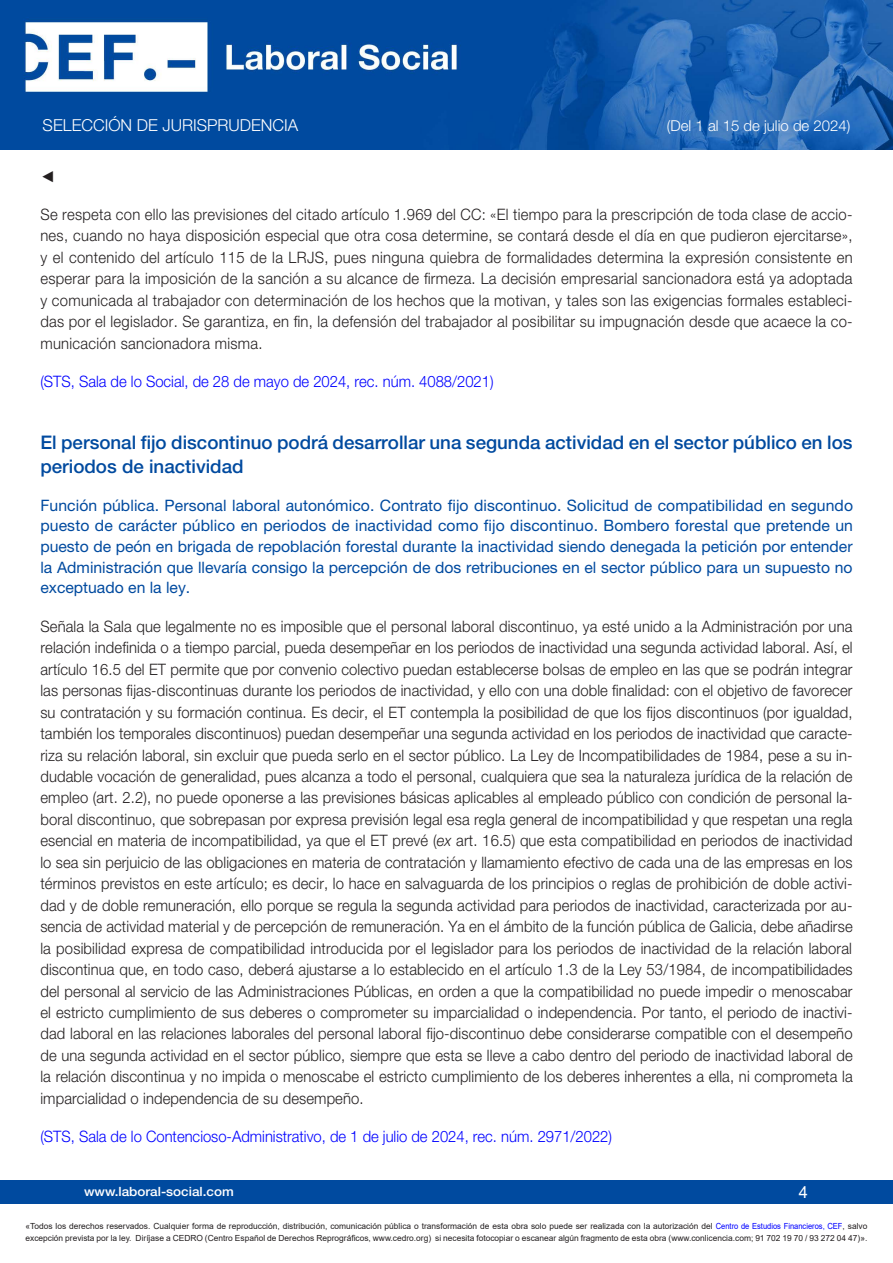
<style>
.page{position:relative;width:893px;height:1263px;background:#fff}
.page>*{position:absolute;margin:0;border:0;box-sizing:border-box;transform-origin:0 0}
.Cabecera_nuevo{font:500 18.75px/23.7px "Helvetica Neue LT Std";color:#004a9f}
.t1{font:300 16.5px "Helvetica Neue LT Std";color:#fff}
.t2{font:16.5px "Arial";color:#fff}
.Contenido_nuevo{font:300 15.75px/21.5px "Helvetica Neue LT Std";letter-spacing:.015em;color:#231f20;text-align:justify;scale:.94 1}
.Subcabecera{font:15.75px/20.7px "Helvetica Neue LT Std";color:#004a9f;text-align:justify}
.Contenido_nuevo-2{font:300 15.75px "Helvetica Neue LT Std";color:#00f;scale:.94 1}
.Contenido_nuevo-3{font:15.75px "Arial";color:#231f20;scale:.94 1}
.t3{font:300 15px "Helvetica Neue LT Std";color:#fff}
.t4{font:500 12.75px "Helvetica Neue LT Std";color:#fff;scale:1.06 1}
.t5{font:8.4px/12px "Arial";color:#231f20}
.s1{font-style:italic}
.s2{color:#00f}
</style>
<div class="page">
<div style="left:0;top:1180px;width:893px;height:23px;background:#004a9f"></div>
<img style="left:0;top:0;width:893px;height:149px">
<p class="t1" style="left:43px;top:115px;width:257px">SELECCIÓN DE JURISPRUDENCIA</p>
<p class="t3" style="left:667px;top:117px;width:185px">(Del 1 al 15 de julio de 2024)</p>
<p class="Contenido_nuevo-3" style="left:40px;top:165px;width:17px">◄</p>
<p class="Contenido_nuevo" style="left:40px;top:203px;width:866px">Se respeta con ello las previsiones del citado artículo 1.969 del CC: «El tiempo para la prescripción de toda clase de accio&shy;nes, cuando no haya disposición especial que otra cosa determine, se contará desde el día en que pudieron ejercitarse», y el contenido del artículo 115 de la LRJS, pues ninguna quiebra de formalidades determina la expresión consistente en esperar para la imposición de la sanción a su alcance de firmeza. La decisión empresarial sancionadora está ya adoptada y comunicada al trabajador con determinación de los hechos que la motivan, y tales son las exigencias formales estableci&shy;das por el legislador. Se garantiza, en fin, la defensión del trabajador al posibilitar su impugnación desde que acaece la co&shy;municación sancionadora misma.</p>
<p class="Contenido_nuevo-2" style="left:40px;top:372px;width:484px">(STS, Sala de lo Social, de 28 de mayo de 2024, rec. núm. 4088/2021)</p>
<p class="Cabecera_nuevo" style="left:40px;top:430px;width:814px">El personal fijo discontinuo podrá desarrollar una segunda actividad en el sector público en los periodos de inactividad</p>
<p class="Subcabecera" style="left:40px;top:494px;width:814px">Función pública. Personal laboral autonómico. Contrato fijo discontinuo. Solicitud de compatibilidad en segundo puesto de carácter público en periodos de inactividad como fijo discontinuo. Bombero forestal que pretende un puesto de peón en brigada de repoblación forestal durante la inactividad siendo denegada la petición por entender la Administración que llevaría consigo la percepción de dos retribuciones en el sector público para un supuesto no exceptuado en la ley.</p>
<p class="Contenido_nuevo" style="left:40px;top:615px;width:866px">Señala la Sala que legalmente no es imposible que el personal laboral discontinuo, ya esté unido a la Administración por una relación indefinida o a tiempo parcial, pueda desempeñar en los periodos de inactividad una segunda actividad laboral. Así, el artículo 16.5 del ET permite que por convenio colectivo puedan establecerse bolsas de empleo en las que se podrán integrar las personas fijas-discontinuas durante los periodos de inactividad, y ello con una doble finalidad: con el objetivo de favorecer su contratación y su formación continua. Es decir, el ET contempla la posibilidad de que los fijos discontinuos (por igualdad, también los temporales discontinuos) puedan desempeñar una segunda actividad en los periodos de inactividad que caracte&shy;riza su relación laboral, sin excluir que pueda serlo en el sector público. La Ley de Incompatibilidades de 1984, pese a su in&shy;dudable vocación de generalidad, pues alcanza a todo el personal, cualquiera que sea la naturaleza jurídica de la relación de empleo (art. 2.2), no puede oponerse a las previsiones básicas aplicables al empleado público con condición de personal la&shy;boral discontinuo, que sobrepasan por expresa previsión legal esa regla general de incompatibilidad y que respetan una regla esencial en materia de incompatibilidad, ya que el ET prevé (<span class="s1">ex</span> art. 16.5) que esta compatibilidad en periodos de inactividad lo sea sin perjuicio de las obligaciones en materia de contratación y llamamiento efectivo de cada una de las empresas en los términos previstos en este artículo; es decir, lo hace en salvaguarda de los principios o reglas de prohibición de doble activi&shy;dad y de doble remuneración, ello porque se regula la segunda actividad para periodos de inactividad, caracterizada por au&shy;sencia de actividad material y de percepción de remuneración. Ya en el ámbito de la función pública de Galicia, debe añadirse la posibilidad expresa de compatibilidad introducida por el legislador para los periodos de inactividad de la relación laboral discontinua que, en todo caso, deberá ajustarse a lo establecido en el artículo 1.3 de la Ley 53/1984, de incompatibilidades del personal al servicio de las Administraciones Públicas, en orden a que la compatibilidad no puede impedir o menoscabar el estricto cumplimiento de sus deberes o comprometer su imparcialidad o independencia. Por tanto, el periodo de inactivi&shy;dad laboral en las relaciones laborales del personal laboral fijo-discontinuo debe considerarse compatible con el desempeño de una segunda actividad en el sector público, siempre que esta se lleve a cabo dentro del periodo de inactividad laboral de la relación discontinua y no impida o menoscabe el estricto cumplimiento de los deberes inherentes a ella, ni comprometa la imparcialidad o independencia de su desempeño.</p>
<p class="Contenido_nuevo-2" style="left:40px;top:1127px;width:610px">(STS, Sala de lo Contencioso-Administrativo, de 1 de julio de 2024, rec. núm. 2971/2022)</p>
<p class="t4" style="left:84px;top:1184px;width:143px">www.laboral-social.com</p>
<p class="t2" style="left:799px;top:1180px;width:11px">4</p>
<p class="t5" style="left:26px;top:1220px;width:843px">«Todos los derechos reservados. Cualquier forma de reproducción, distribución, comunicación pública o transformación de esta obra solo puede ser realizada con la autorización del <span class="s2">Centro de Estudios Financieros, CEF</span>, salvo excepción prevista por la ley. Diríjase a CEDRO (Centro Español de Derechos Reprográficos, www.cedro.org) si necesita fotocopiar o escanear algún fragmento de esta obra (www.conlicencia.com; 91 702 19 70 / 93 272 04 47)».</p>
</div>
